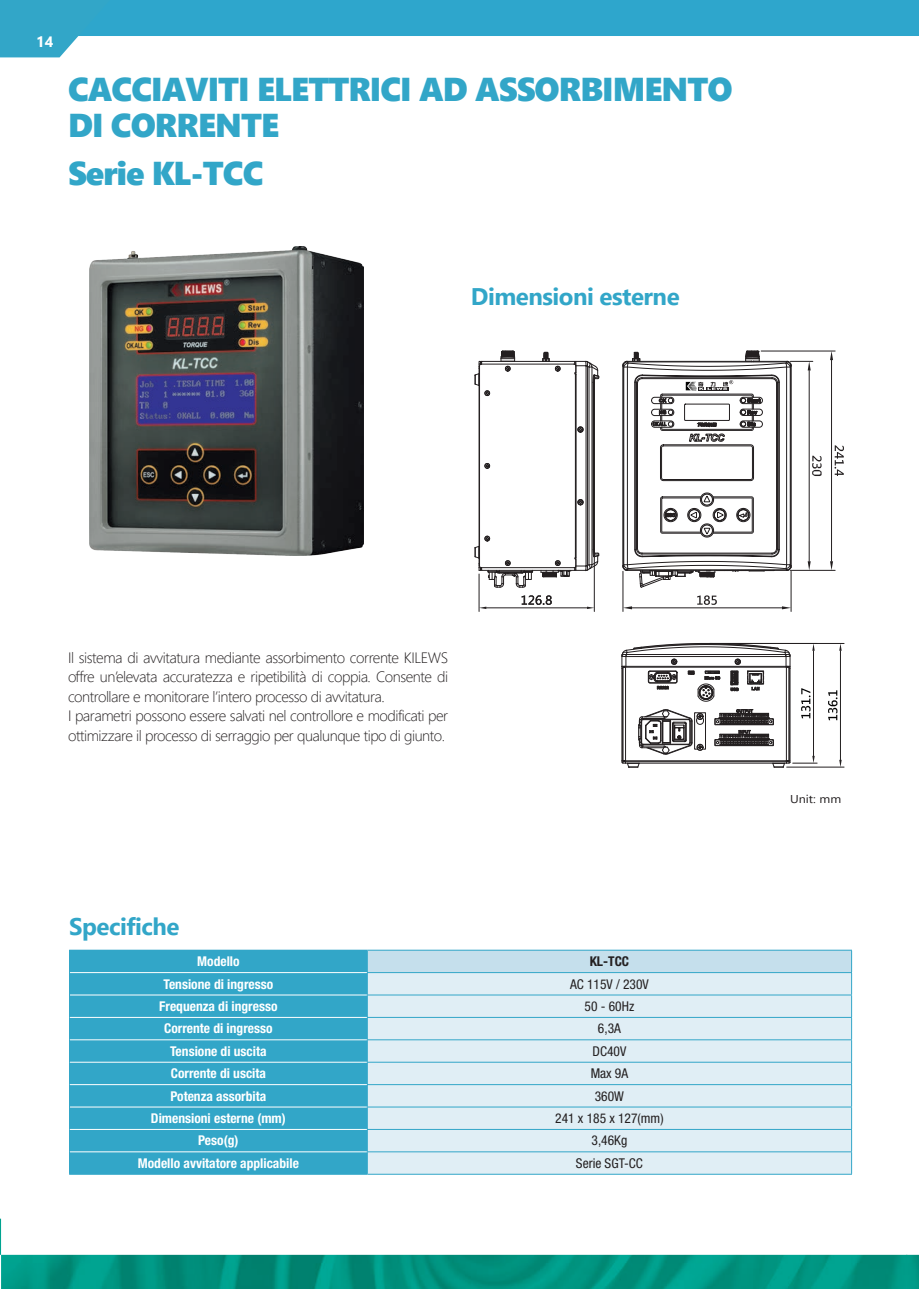
<style>
.page{position:relative;width:919px;height:1289px;background:#fff}
.page>*{position:absolute;margin:0;border:0;box-sizing:border-box;transform-origin:0 0}
.t1{font:33px/36px "Segoe UI Black";letter-spacing:-.03em;color:#32a6c8}
.t2{font:700 24px "Segoe UI";letter-spacing:-.02em;color:#32a6c8}
.t3{font:300 15px/19.5px "Segoe UI";letter-spacing:-.03em;color:#231f20}
.t4{font:700 15px "Segoe UI";color:#fff}
.t5{font:700 condensed 13.5px "Helvetica Neue LT Std";color:#fff}
.t6{font:condensed 13.5px "Helvetica Neue LT Std";color:#231f20}
.t7{font:700 condensed 13.5px "Helvetica Neue LT Std";color:#231f20}
.t8{font:11.4px "Segoe UI";color:#231f20;scale:1.11 1}
</style>
<div class="page">
<img style="left:0;top:1218px;width:918px;height:70px">
<svg style="left:0;top:0;width:918px;height:57px"></svg>
<hr style="left:479px;top:574px;width:1px;height:37px;background:#231f20">
<hr style="left:594px;top:552px;width:1px;height:59px;background:#231f20">
<hr style="left:486px;top:607px;width:101px;height:1px;background:#231f20">
<svg style="left:479px;top:606px;width:7px;height:3px"></svg>
<svg style="left:587px;top:606px;width:7px;height:3px"></svg>
<svg style="left:521px;top:595px;width:30px;height:10px"></svg>
<svg style="left:474px;top:350px;width:125px;height:238px"></svg>
<hr style="left:786px;top:766px;width:58px;height:1px;background:#231f20">
<hr style="left:709px;top:643px;width:135px;height:1px;background:#231f20">
<hr style="left:840px;top:650px;width:1px;height:109px;background:#231f20">
<svg style="left:839px;top:759px;width:2px;height:8px"></svg>
<svg style="left:621px;top:643px;width:196px;height:124px"></svg>
<svg style="left:828px;top:690px;width:9px;height:30px"></svg>
<hr style="left:622px;top:571px;width:1px;height:40px;background:#231f20">
<hr style="left:790px;top:571px;width:1px;height:40px;background:#231f20">
<hr style="left:632px;top:607px;width:149px;height:1px;background:#231f20">
<hr style="left:761px;top:351px;width:74px;height:1px;background:#231f20">
<hr style="left:790px;top:570px;width:45px;height:1px;background:#231f20">
<hr style="left:831px;top:360px;width:1px;height:201px;background:#231f20">
<svg style="left:623px;top:606px;width:9px;height:3px"></svg>
<svg style="left:781px;top:606px;width:10px;height:3px"></svg>
<svg style="left:830px;top:351px;width:3px;height:9px"></svg>
<svg style="left:830px;top:561px;width:3px;height:9px"></svg>
<svg style="left:697px;top:595px;width:19px;height:10px"></svg>
<svg style="left:834px;top:445px;width:9px;height:31px"></svg>
<svg style="left:622px;top:350px;width:199px;height:238px"></svg>
<img style="left:89px;top:247px;width:274px;height:309px">
<div style="left:69px;top:950px;width:298px;height:22px;background:#32a6c8"></div>
<div style="left:367px;top:950px;width:484px;height:22px;background:#c5dfec"></div>
<div style="left:70px;top:973px;width:297px;height:200px;background:#32a6c8"></div>
<div style="left:368px;top:973px;width:483px;height:200px;background:#e0eef5"></div>
<hr style="left:70px;top:994px;width:297px;height:1px;background:#fff">
<hr style="left:70px;top:1017px;width:297px;height:1px;background:#fff">
<hr style="left:70px;top:1039px;width:297px;height:1px;background:#fff">
<hr style="left:70px;top:1061px;width:297px;height:1px;background:#fff">
<hr style="left:70px;top:1084px;width:297px;height:1px;background:#fff">
<hr style="left:70px;top:1106px;width:297px;height:1px;background:#fff">
<hr style="left:70px;top:1128px;width:297px;height:1px;background:#fff">
<hr style="left:70px;top:1151px;width:297px;height:1px;background:#fff">
<hr style="left:367px;top:972px;width:484px;height:1px;background:#32a6c8">
<hr style="left:367px;top:994px;width:484px;height:1px;background:#32a6c8">
<hr style="left:367px;top:1017px;width:484px;height:1px;background:#32a6c8">
<hr style="left:367px;top:1039px;width:484px;height:1px;background:#32a6c8">
<hr style="left:367px;top:1061px;width:484px;height:1px;background:#32a6c8">
<hr style="left:367px;top:1084px;width:484px;height:1px;background:#32a6c8">
<hr style="left:367px;top:1106px;width:484px;height:1px;background:#32a6c8">
<hr style="left:367px;top:1128px;width:484px;height:1px;background:#32a6c8">
<hr style="left:367px;top:1151px;width:484px;height:1px;background:#32a6c8">
<svg style="left:367px;top:950px;width:1px;height:223px"></svg>
<hr style="left:69px;top:949px;width:298px;height:1px;background:#32a6c8">
<hr style="left:367px;top:949px;width:484px;height:1px;background:#32a6c8">
<svg style="left:69px;top:972px;width:1px;height:201px"></svg>
<svg style="left:851px;top:950px;width:1px;height:223px"></svg>
<hr style="left:69px;top:1173px;width:298px;height:1px;background:#32a6c8">
<hr style="left:367px;top:1173px;width:484px;height:1px;background:#32a6c8">
<p class="t4" style="left:36px;top:27px;width:19px">14</p>
<h1 class="t1" style="left:68px;top:69px;width:666px">CACCIAVITI ELETTRICI AD ASSORBIMENTO<br>DI CORRENTE</h1>
<h1 class="t1" style="left:68px;top:154px;width:197px">Serie KL-TCC</h1>
<h2 class="t2" style="left:471px;top:274px;width:210px">Dimensioni esterne</h2>
<p class="t3" style="left:68px;top:646px;width:381px">Il sistema di avvitatura mediante assorbimento corrente KILEWS offre un’elevata accuratezza e ripetibilità di coppia. Consente di controllare e monitorare l’intero processo di avvitatura.<br>I parametri possono essere salvati nel controllore e modificati per ottimizzare il processo di serraggio per qualunque tipo di giunto.</p>
<h2 class="t2" style="left:69px;top:904px;width:112px">Specifiche</h2>
<p class="t5" style="left:197px;top:953px;width:44px">Modello</p>
<p class="t7" style="left:589px;top:953px;width:41px">KL-TCC</p>
<p class="t5" style="left:163px;top:975px;width:111px">Tensione di ingresso</p>
<p class="t6" style="left:570px;top:976px;width:80px">AC 115V / 230V</p>
<p class="t5" style="left:159px;top:998px;width:120px">Frequenza di ingresso</p>
<p class="t6" style="left:584px;top:998px;width:51px">50 - 60Hz</p>
<p class="t5" style="left:164px;top:1020px;width:110px">Corrente di ingresso</p>
<p class="t6" style="left:598px;top:1020px;width:24px">6,3A</p>
<p class="t5" style="left:170px;top:1042px;width:98px">Tensione di uscita</p>
<p class="t6" style="left:592px;top:1043px;width:35px">DC40V</p>
<p class="t5" style="left:171px;top:1065px;width:97px">Corrente di uscita</p>
<p class="t6" style="left:590px;top:1065px;width:39px">Max 9A</p>
<p class="t5" style="left:170px;top:1087px;width:97px">Potenza assorbita</p>
<p class="t6" style="left:594px;top:1088px;width:31px">360W</p>
<p class="t5" style="left:151px;top:1110px;width:136px">Dimensioni esterne (mm)</p>
<p class="t6" style="left:555px;top:1110px;width:110px">241 x 185 x 127(mm)</p>
<p class="t5" style="left:198px;top:1132px;width:42px">Peso(g)</p>
<p class="t6" style="left:591px;top:1132px;width:37px">3,46Kg</p>
<p class="t5" style="left:138px;top:1154px;width:163px">Modello avvitatore applicabile</p>
<p class="t6" style="left:576px;top:1155px;width:68px">Serie SGT-CC</p>
<p class="t8" style="left:790px;top:788px;width:48px">Unit: mm</p>
</div>
